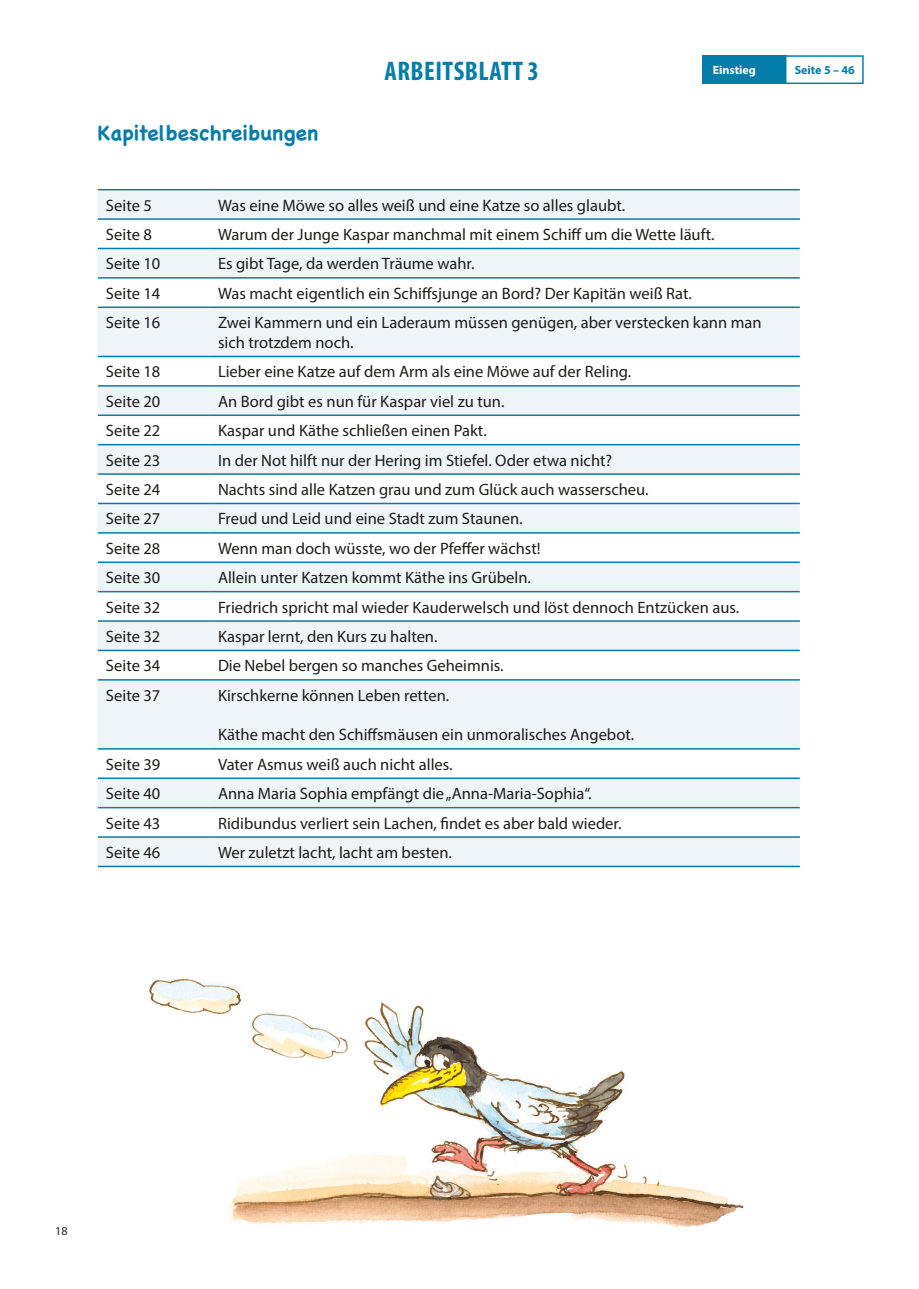
<style>
.page{position:relative;width:919px;height:1289px;background:#fff}
.page>*{position:absolute;margin:0;border:0;box-sizing:border-box;transform-origin:0 0}
.t1{font:700 condensed 27px "Myriad Pro";letter-spacing:.02em;color:#047daa}
.t2{font:700 21px "Chalkboard";color:#047daa}
.t3{font:16.5px/19.8px "Myriad Pro";color:#1d1d1b}
.t4{font:700 12px "Myriad Pro";color:#047daa}
.t5{font:700 12px "Myriad Pro";color:#fff}
.t6{font:12px "Myriad Pro";color:#1d1d1b}
</style>
<div class="page">
<div style="left:98px;top:190px;width:701px;height:675px;background:#eff4f9"></div>
<svg style="left:98px;top:220px;width:701px;height:616px;fill:#eff4f9"></svg>
<hr style="left:98px;top:189px;width:112px;height:1px;background:#047daa">
<hr style="left:210px;top:189px;width:589px;height:1px;background:#047daa">
<hr style="left:98px;top:218px;width:112px;height:2px;background:#047daa">
<hr style="left:210px;top:218px;width:589px;height:2px;background:#047daa">
<hr style="left:98px;top:248px;width:112px;height:1px;background:#047daa">
<hr style="left:210px;top:248px;width:589px;height:1px;background:#047daa">
<hr style="left:98px;top:277px;width:112px;height:1px;background:#047daa">
<hr style="left:210px;top:277px;width:589px;height:1px;background:#047daa">
<hr style="left:98px;top:306px;width:112px;height:2px;background:#047daa">
<hr style="left:210px;top:306px;width:589px;height:2px;background:#047daa">
<hr style="left:98px;top:356px;width:112px;height:1px;background:#047daa">
<hr style="left:210px;top:356px;width:589px;height:1px;background:#047daa">
<hr style="left:98px;top:385px;width:112px;height:1px;background:#047daa">
<hr style="left:210px;top:385px;width:589px;height:1px;background:#047daa">
<hr style="left:98px;top:414px;width:112px;height:2px;background:#047daa">
<hr style="left:210px;top:414px;width:589px;height:2px;background:#047daa">
<hr style="left:98px;top:444px;width:112px;height:1px;background:#047daa">
<hr style="left:210px;top:444px;width:589px;height:1px;background:#047daa">
<hr style="left:98px;top:473px;width:112px;height:2px;background:#047daa">
<hr style="left:210px;top:473px;width:589px;height:2px;background:#047daa">
<hr style="left:98px;top:502px;width:112px;height:2px;background:#047daa">
<hr style="left:210px;top:502px;width:589px;height:2px;background:#047daa">
<hr style="left:98px;top:532px;width:112px;height:1px;background:#047daa">
<hr style="left:210px;top:532px;width:589px;height:1px;background:#047daa">
<hr style="left:98px;top:561px;width:112px;height:2px;background:#047daa">
<hr style="left:210px;top:561px;width:589px;height:2px;background:#047daa">
<hr style="left:98px;top:591px;width:112px;height:1px;background:#047daa">
<hr style="left:210px;top:591px;width:589px;height:1px;background:#047daa">
<hr style="left:98px;top:620px;width:112px;height:1px;background:#047daa">
<hr style="left:210px;top:620px;width:589px;height:1px;background:#047daa">
<hr style="left:98px;top:649px;width:112px;height:2px;background:#047daa">
<hr style="left:210px;top:649px;width:589px;height:2px;background:#047daa">
<hr style="left:98px;top:679px;width:112px;height:1px;background:#047daa">
<hr style="left:210px;top:679px;width:589px;height:1px;background:#047daa">
<hr style="left:98px;top:748px;width:112px;height:1px;background:#047daa">
<hr style="left:210px;top:748px;width:589px;height:1px;background:#047daa">
<hr style="left:98px;top:777px;width:112px;height:2px;background:#047daa">
<hr style="left:210px;top:777px;width:589px;height:2px;background:#047daa">
<hr style="left:98px;top:807px;width:112px;height:1px;background:#047daa">
<hr style="left:210px;top:807px;width:589px;height:1px;background:#047daa">
<hr style="left:98px;top:836px;width:112px;height:1px;background:#047daa">
<hr style="left:210px;top:836px;width:589px;height:1px;background:#047daa">
<hr style="left:98px;top:865px;width:112px;height:2px;background:#047daa">
<hr style="left:210px;top:865px;width:589px;height:2px;background:#047daa">
<img style="left:149px;top:977px;width:595px;height:250px">
<div style="left:702px;top:55px;width:84px;height:29px;background:#047daa"></div>
<div style="left:784px;top:55px;width:79px;height:29px;background:#fff;border:2px solid #047daa"></div>
<p class="t2" style="left:98px;top:120px;width:222px">Kapitelbeschreibungen</p>
<h1 class="t1" style="left:384px;top:54px;width:156px">ARBEITSBLATT 3</h1>
<p class="t5" style="left:712px;top:62px;width:44px">Einstieg</p>
<p class="t4" style="left:794px;top:62px;width:62px">Seite 5 – 46</p>
<p class="t3" style="left:106px;top:195px;width:47px">Seite 5</p>
<p class="t3" style="left:218px;top:195px;width:409px">Was eine Möwe so alles weiß und eine Katze so alles glaubt.</p>
<p class="t3" style="left:106px;top:224px;width:47px">Seite 8</p>
<p class="t3" style="left:218px;top:224px;width:498px">Warum der Junge Kaspar manchmal mit einem Schiff um die Wette läuft.</p>
<p class="t3" style="left:106px;top:254px;width:56px">Seite 10</p>
<p class="t3" style="left:218px;top:254px;width:258px">Es gibt Tage, da werden Träume wahr.</p>
<p class="t3" style="left:106px;top:283px;width:56px">Seite 14</p>
<p class="t3" style="left:218px;top:283px;width:475px">Was macht eigentlich ein Schiffsjunge an Bord? Der Kapitän weiß Rat.</p>
<p class="t3" style="left:106px;top:312px;width:56px">Seite 16</p>
<p class="t3" style="left:218px;top:312px;width:545px">Zwei Kammern und ein Laderaum müssen genügen, aber verstecken kann man sich trotzdem noch.</p>
<p class="t3" style="left:106px;top:362px;width:56px">Seite 18</p>
<p class="t3" style="left:218px;top:362px;width:415px">Lieber eine Katze auf dem Arm als eine Möwe auf der Reling.</p>
<p class="t3" style="left:106px;top:391px;width:56px">Seite 20</p>
<p class="t3" style="left:218px;top:391px;width:288px">An Bord gibt es nun für Kaspar viel zu tun.</p>
<p class="t3" style="left:106px;top:420px;width:56px">Seite 22</p>
<p class="t3" style="left:218px;top:420px;width:270px">Kaspar und Käthe schließen einen Pakt.</p>
<p class="t3" style="left:106px;top:450px;width:56px">Seite 23</p>
<p class="t3" style="left:218px;top:450px;width:396px">In der Not hilft nur der Hering im Stiefel. Oder etwa nicht?</p>
<p class="t3" style="left:106px;top:479px;width:56px">Seite 24</p>
<p class="t3" style="left:218px;top:479px;width:432px">Nachts sind alle Katzen grau und zum Glück auch wasserscheu.</p>
<p class="t3" style="left:106px;top:508px;width:56px">Seite 27</p>
<p class="t3" style="left:218px;top:508px;width:306px">Freud und Leid und eine Stadt zum Staunen.</p>
<p class="t3" style="left:106px;top:538px;width:56px">Seite 28</p>
<p class="t3" style="left:218px;top:538px;width:324px">Wenn man doch wüsste, wo der Pfeffer wächst!</p>
<p class="t3" style="left:106px;top:567px;width:56px">Seite 30</p>
<p class="t3" style="left:218px;top:567px;width:314px">Allein unter Katzen kommt Käthe ins Grübeln.</p>
<p class="t3" style="left:106px;top:597px;width:56px">Seite 32</p>
<p class="t3" style="left:218px;top:597px;width:522px">Friedrich spricht mal wieder Kauderwelsch und löst dennoch Entzücken aus.</p>
<p class="t3" style="left:106px;top:626px;width:56px">Seite 32</p>
<p class="t3" style="left:218px;top:626px;width:221px">Kaspar lernt, den Kurs zu halten.</p>
<p class="t3" style="left:106px;top:655px;width:56px">Seite 34</p>
<p class="t3" style="left:218px;top:655px;width:287px">Die Nebel bergen so manches Geheimnis.</p>
<p class="t3" style="left:106px;top:685px;width:56px">Seite 37</p>
<p class="t3" style="left:218px;top:685px;width:233px">Kirschkerne können Leben retten.</p>
<p class="t3" style="left:218px;top:724px;width:417px">Käthe macht den Schiffsmäusen ein unmoralisches Angebot.</p>
<p class="t3" style="left:106px;top:754px;width:56px">Seite 39</p>
<p class="t3" style="left:218px;top:754px;width:236px">Vater Asmus weiß auch nicht alles.</p>
<p class="t3" style="left:106px;top:783px;width:56px">Seite 40</p>
<p class="t3" style="left:218px;top:783px;width:375px">Anna Maria Sophia empfängt die „Anna-Maria-Sophia“.</p>
<p class="t3" style="left:106px;top:813px;width:56px">Seite 43</p>
<p class="t3" style="left:218px;top:813px;width:405px">Ridibundus verliert sein Lachen, findet es aber bald wieder.</p>
<p class="t3" style="left:106px;top:842px;width:56px">Seite 46</p>
<p class="t3" style="left:218px;top:842px;width:235px">Wer zuletzt lacht, lacht am besten.</p>
<p class="t6" style="left:55px;top:1223px;width:14px">18</p>
</div>
